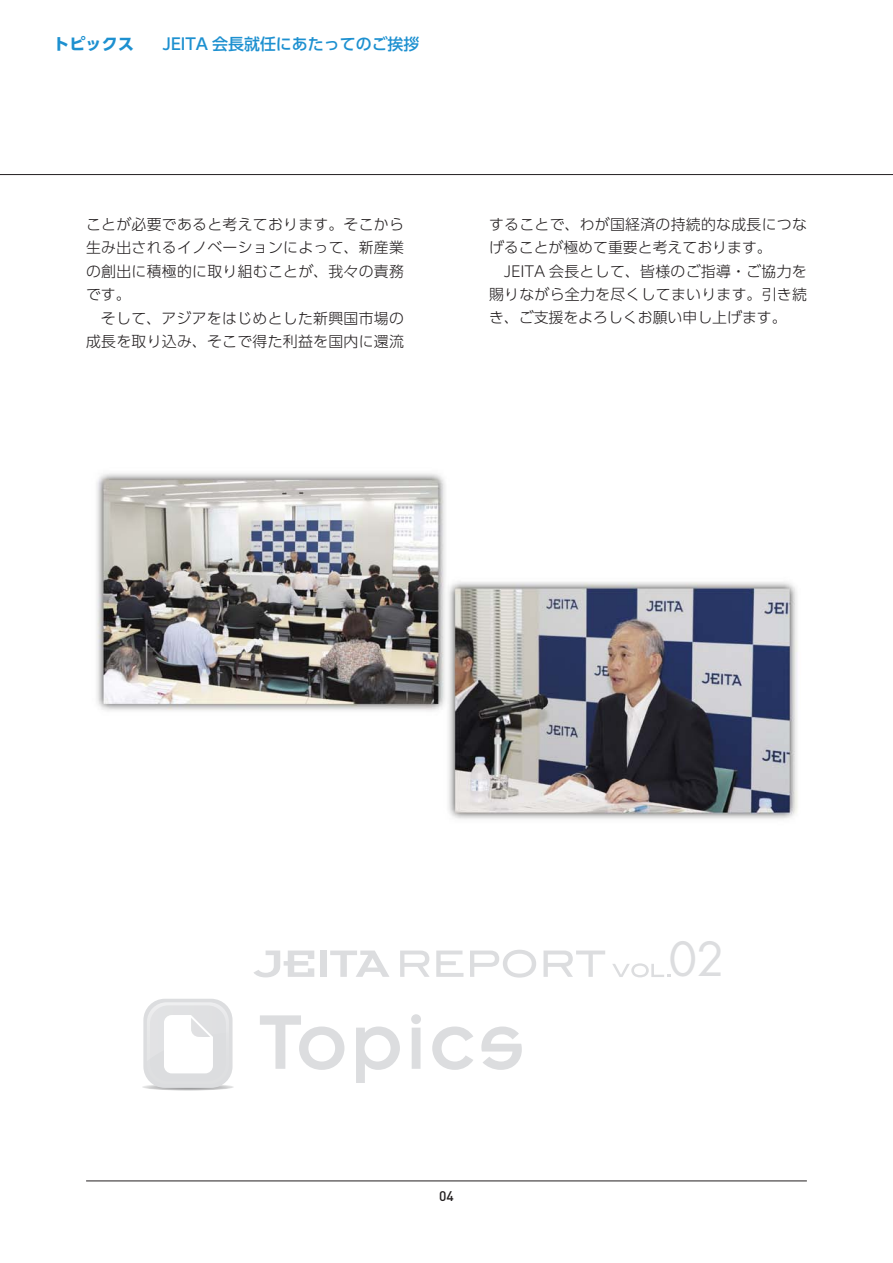
<style>
.page{position:relative;width:893px;height:1263px;background:#fff}
.page>*{position:absolute;margin:0;border:0;box-sizing:border-box;transform-origin:0 0}
.t1{font:85.05px "Insignia A";letter-spacing:.04em;color:#dcdddf}
.t2{font:45.75px "Futura Std";color:#dcdddf}
.t3{font:500 15.9px "UD Shin Go Pro";color:#1d90d0}
.t4{font:700 15.9px "UD Shin Go Pro";letter-spacing:.015em;color:#1d90d0}
.t5{font:300 14.85px "UD Shin Go Pro";letter-spacing:.02em;color:#231f20}
.t6{font:300 14.85px "UD Shin Go Pro";color:#231f20}
.t7{font:500 13.8px "DIN";color:#231f20}
</style>
<div class="page">
<hr style="left:0;top:174px;width:893px;height:1px;background:#231f20">
<svg style="left:146px;top:1088px;width:84px;height:2px"></svg>
<svg style="left:143px;top:999px;width:90px;height:89px"></svg>
<svg style="left:254px;top:950px;width:60px;height:27px"></svg>
<div style="left:320px;top:950px;width:7px;height:27px;background:#dcdddf"></div>
<svg style="left:330px;top:950px;width:59px;height:27px"></svg>
<svg style="left:400px;top:950px;width:30px;height:27px"></svg>
<svg style="left:436px;top:950px;width:27px;height:27px"></svg>
<svg style="left:470px;top:950px;width:66px;height:27px"></svg>
<svg style="left:543px;top:950px;width:62px;height:27px"></svg>
<svg style="left:612px;top:963px;width:58px;height:14px"></svg>
<img style="left:96px;top:473px;width:702px;height:346px">
<hr style="left:86px;top:1181px;width:721px;height:1px;background:#231f20">
<p class="t4" style="left:53px;top:31px;width:82px">トピックス</p>
<p class="t3" style="left:163px;top:31px;width:258px">JEITA 会長就任にあたってのご挨拶</p>
<p class="t5" style="left:86px;top:212px;width:319px">ことが必要であると考えております。そこから</p>
<p class="t5" style="left:86px;top:236px;width:319px">生み出されるイノベーションによって、新産業</p>
<p class="t5" style="left:86px;top:259px;width:319px">の創出に積極的に取り組むことが、我々の責務</p>
<p class="t5" style="left:86px;top:282px;width:46px">です。</p>
<p class="t5" style="left:101px;top:306px;width:304px">そして、アジアをはじめとした新興国市場の</p>
<p class="t5" style="left:86px;top:329px;width:319px">成長を取り込み、そこで得た利益を国内に還流</p>
<p class="t5" style="left:489px;top:212px;width:319px">することで、わが国経済の持続的な成長につな</p>
<p class="t6" style="left:489px;top:236px;width:284px">げることが極めて重要と考えております。</p>
<p class="t5" style="left:504px;top:259px;width:304px">JEITA 会長として、皆様のご指導・ご協力を</p>
<p class="t5" style="left:489px;top:282px;width:319px">賜りながら全力を尽くしてまいります。引き続</p>
<p class="t6" style="left:489px;top:306px;width:299px">き、ご支援をよろしくお願い申し上げます。</p>
<p class="t2" style="left:669px;top:930px;width:57px">02</p>
<p class="t1" style="left:258px;top:998px;width:268px">Topics</p>
<p class="t7" style="left:439px;top:1188px;width:16px">04</p>
</div>
